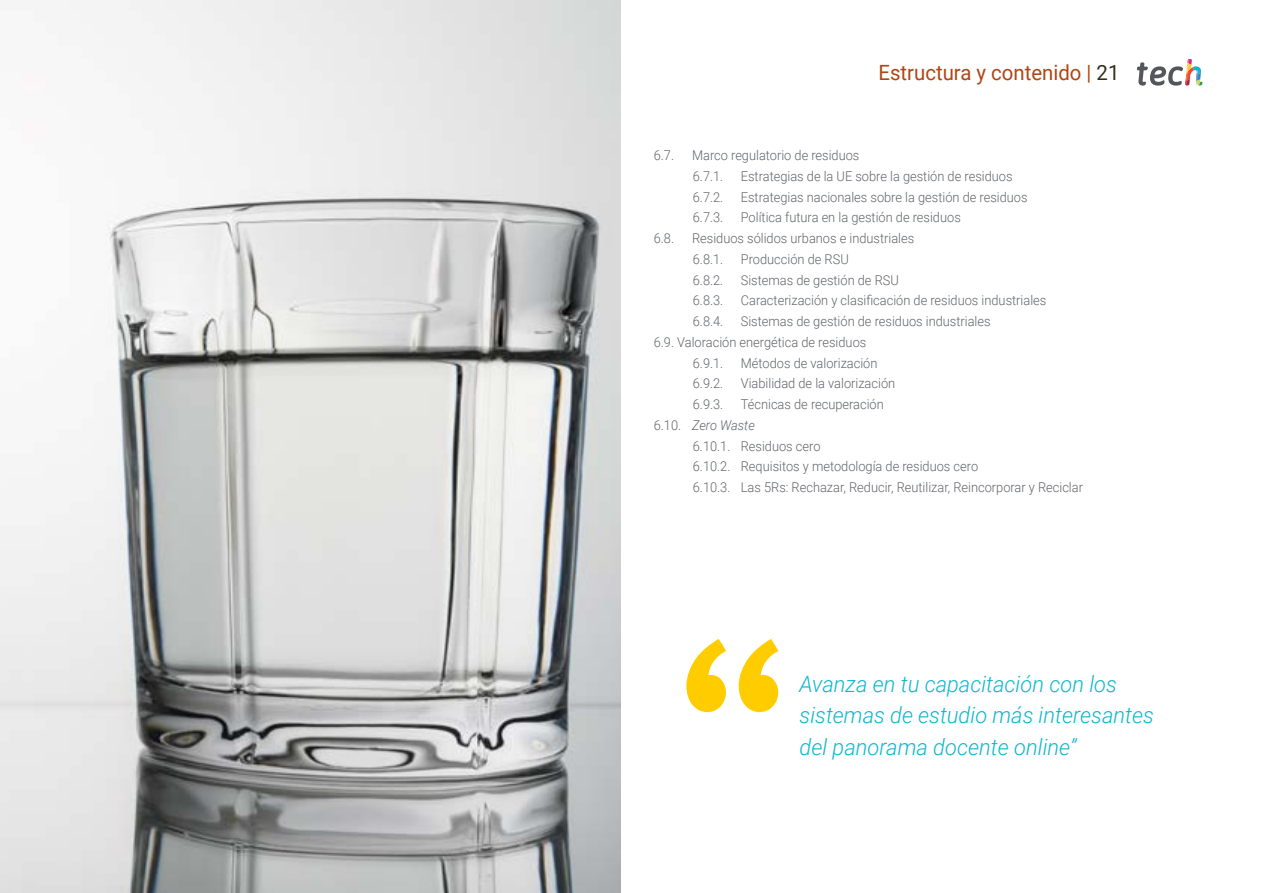
<style>
.page{position:relative;width:1263px;height:893px;background:#fff}
.page>*{position:absolute;margin:0;border:0;box-sizing:border-box;transform-origin:0 0}
.t1{font:italic 300 22.5px/31.5px "Roboto";color:#0fb6cf}
.t2{font:21px "Roboto";color:#ae4615}
.t3{font:300 13.5px/20.7px "Roboto";color:#61646a;scale:.95 1}
.t4{font:italic 300 13.5px "Roboto";color:#61646a;scale:.95 1}
.s1{color:#312e20}
.s2{font-style:normal}
</style>
<div class="page">
<img style="left:0;top:0;width:621px;height:893px">
<svg style="left:1137px;top:59px;width:65px;height:27px"></svg>
<svg style="left:686px;top:639px;width:92px;height:73px"></svg>
<h2 class="t2" style="left:878px;top:57px;width:242px">Estructura y contenido | <span class="s1">21</span></h2>
<p class="t3" style="left:654px;top:144px;width:23px">6.7.</p>
<p class="t3" style="left:692px;top:144px;width:178px">Marco regulatorio de residuos<br>6.7.1.</p>
<p class="t3" style="left:741px;top:165px;width:288px">Estrategias de la UE sobre la gestión de residuos</p>
<p class="t3" style="left:693px;top:186px;width:34px">6.7.2.</p>
<p class="t3" style="left:741px;top:186px;width:303px">Estrategias nacionales sobre la gestión de residuos</p>
<p class="t3" style="left:693px;top:207px;width:34px">6.7.3.</p>
<p class="t3" style="left:741px;top:207px;width:233px">Política futura en la gestión de residuos</p>
<p class="t3" style="left:654px;top:227px;width:23px">6.8.</p>
<p class="t3" style="left:692px;top:227px;width:235px">Residuos sólidos urbanos e industriales<br>6.8.1.</p>
<p class="t3" style="left:741px;top:248px;width:115px">Producción de RSU</p>
<p class="t3" style="left:693px;top:269px;width:34px">6.8.2.</p>
<p class="t3" style="left:741px;top:269px;width:168px">Sistemas de gestión de RSU</p>
<p class="t3" style="left:693px;top:290px;width:34px">6.8.3.</p>
<p class="t3" style="left:741px;top:290px;width:323px">Caracterización y clasificación de residuos industriales</p>
<p class="t3" style="left:693px;top:310px;width:34px">6.8.4.</p>
<p class="t3" style="left:741px;top:310px;width:264px">Sistemas de gestión de residuos industriales</p>
<p class="t3" style="left:654px;top:331px;width:225px">6.9. Valoración energética de residuos</p>
<p class="t3" style="left:693px;top:352px;width:34px">6.9.1.</p>
<p class="t3" style="left:741px;top:352px;width:145px">Métodos de valorización</p>
<p class="t3" style="left:693px;top:373px;width:34px">6.9.2.</p>
<p class="t3" style="left:741px;top:373px;width:164px">Viabilidad de la valorización</p>
<p class="t3" style="left:693px;top:393px;width:34px">6.9.3.</p>
<p class="t3" style="left:741px;top:393px;width:152px">Técnicas de recuperación</p>
<p class="t4" style="left:654px;top:416px;width:108px"><span class="s2">6.10.</span> Zero Waste</p>
<p class="t3" style="left:693px;top:435px;width:136px">6.10.1. Residuos cero</p>
<p class="t3" style="left:693px;top:456px;width:302px">6.10.2. Requisitos y metodología de residuos cero</p>
<p class="t3" style="left:693px;top:476px;width:412px">6.10.3. Las 5Rs: Rechazar, Reducir, Reutilizar, Reincorporar y Reciclar</p>
<h1 class="t1" style="left:799px;top:667px;width:356px">Avanza en tu capacitación con los sistemas de estudio más interesantes del panorama docente online”</h1>
</div>
